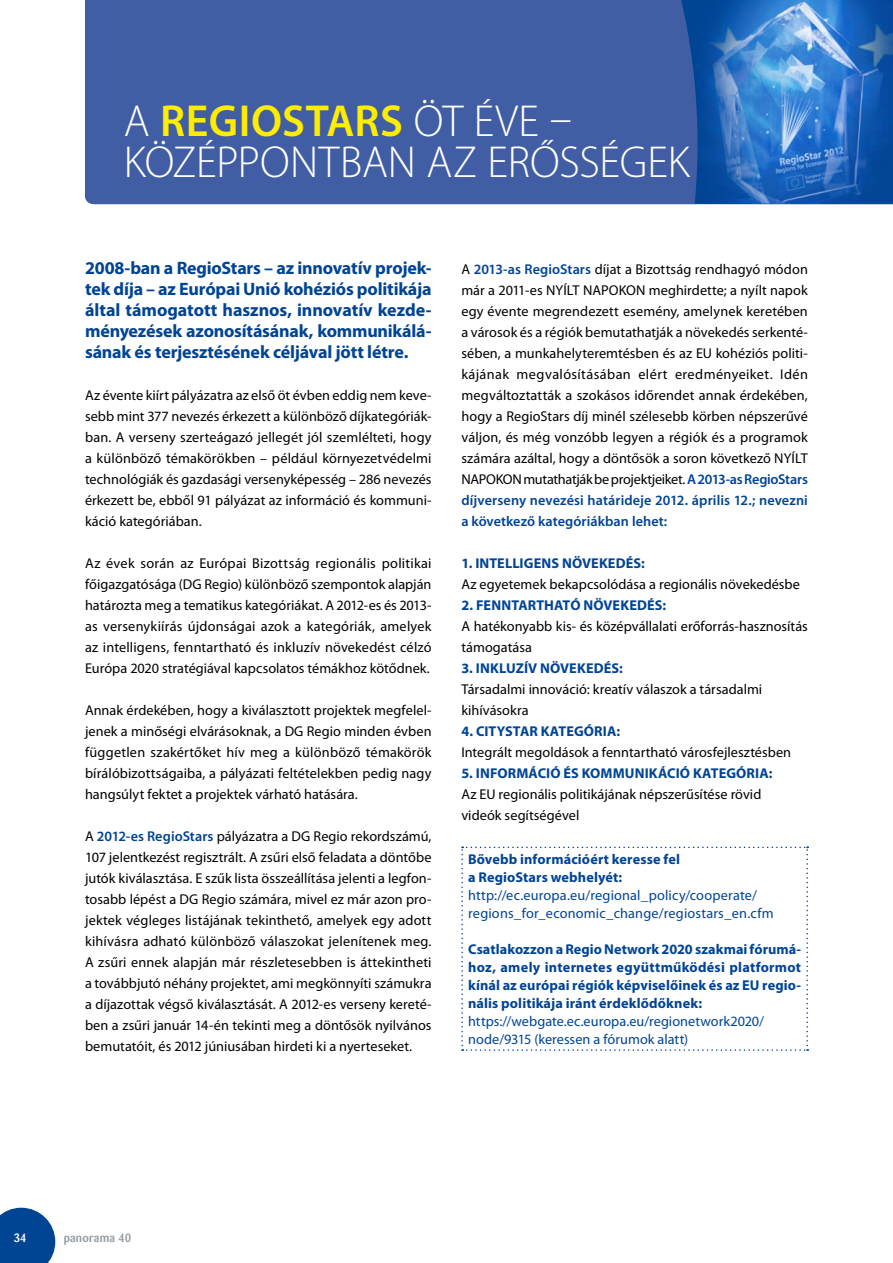
<style>
.page{position:relative;width:893px;height:1263px;background:#fff}
.page>*{position:absolute;margin:0;border:0;box-sizing:border-box;transform-origin:0 0}
.t1{font:300 45px/40.5px "Myriad Pro";letter-spacing:-.005em;color:#fff}
.t2{font:700 18px/21px "Myriad Pro";letter-spacing:-.01em;color:#004494;text-align:justify}
.t3{font:14.25px/21px "Myriad Pro";color:#000;text-align:justify}
.t4{font:700 14.25px/18px "Myriad Pro";letter-spacing:.01em;color:#004494}
.t5{font:14.25px/18px "Myriad Pro";letter-spacing:.01em;color:#004494}
.t6{font:500 12px "Barmeno";letter-spacing:.02em;color:#90989e}
.t7{font:500 12px "Barmeno";color:#fff}
.s1{font-weight:600;color:#ffed00}
.s2{font-weight:600;color:#004494}
</style>
<div class="page">
<svg style="left:697px;top:0;width:196px;height:204px;background:#3173bf"></svg>
<div style="left:85px;top:0;width:612px;height:204px;background:#415ea4"></div>
<svg style="left:0;top:1208px;width:55px;height:55px;background:#1b589f"></svg>
<svg style="left:461px;top:847px;width:347px;height:204px"></svg>
<h1 class="t1" style="left:124px;top:102px;width:567px">A <span class="s1">Reg ioStars</span> ÖT ÉVE –<br>KÖZÉPPONTBAN AZ ERŐSSÉGEK</h1>
<p class="t2" style="left:85px;top:257px;width:348px">2008-ban a RegioStars – az innovatív projek&shy;tek díja – az Európai Unió kohéziós politikája által támogatott hasznos, innovatív kezde&shy;ményezések azonosításának, kommunikálá&shy;sának és terjesztésének céljával jött létre.</p>
<p class="t3" style="left:85px;top:385px;width:348px">Az évente kiírt pályázatra az első öt évben eddig nem keve&shy;sebb mint 377 nevezés érkezett a különböző díjkategóriák&shy;ban. A verseny szerteágazó jellegét jól szemlélteti, hogy a különböző témakörökben – például környezetvédelmi technológiák és gazdasági versenyképesség – 286 nevezés érkezett be, ebből 91 pályázat az információ és kommuni&shy;káció kategóriában.</p>
<p class="t3" style="left:85px;top:553px;width:348px">Az évek során az Európai Bizottság regionális politikai főigazgatósága (DG Regio) különböző szempontok alapján határozta meg a tematikus kategóriákat. A 2012-es és 2013- as versenykiírás újdonságai azok a kategóriák, amelyek az intelligens, fenntartható és inkluzív növekedést célzó Európa 2020 stratégiával kapcsolatos témákhoz kötődnek.</p>
<p class="t3" style="left:85px;top:700px;width:348px">Annak érdekében, hogy a kiválasztott projektek megfelel&shy;jenek a minőségi elvárásoknak, a DG Regio minden évben független szakértőket hív meg a különböző témakörök bírálóbizottságaiba, a pályázati feltételekben pedig nagy hangsúlyt fektet a projektek várható hatására.</p>
<p class="t3" style="left:85px;top:826px;width:348px">A <span class="s2">2012-es RegioStars</span> pályázatra a DG Regio rekordszámú, 107 jelentkezést regisztrált. A zsűri első feladata a döntőbe jutók kiválasztása. E szűk lista összeállítása jelenti a legfon&shy;tosabb lépést a DG Regio számára, mivel ez már azon pro&shy;jektek végleges listájának tekinthető, amelyek egy adott kihívásra adható különböző válaszokat jelenítenek meg.<br>A zsűri ennek alapján már részletesebben is áttekintheti a továbbjutó néhány projektet, ami megkönnyíti számukra a díjazottak végső kiválasztását. A 2012-es verseny kereté&shy;ben a zsűri január 14-én tekinti meg a döntősök nyilvános bemutatóit, és 2012 júniusában hirdeti ki a nyerteseket.</p>
<p class="t3" style="left:461px;top:259px;width:348px">A <span class="s2">2013-as RegioStars</span> díjat a Bizottság rendhagyó módon már a 2011-es NYÍLT NAPOKON meghirdette; a nyílt napok egy évente megrendezett esemény, amelynek keretében a városok és a régiók bemutathatják a növekedés serkenté&shy;sében, a munkahelyteremtésben és az EU kohéziós politi&shy;kájának megvalósításában elért eredményeiket. Idén megváltoztatták a szokásos időrendet annak érdekében, hogy a RegioStars díj minél szélesebb körben népszerűvé váljon, és még vonzóbb legyen a régiók és a programok számára azáltal, hogy a döntősök a soron következő NYÍLT NAPOKON mutathatják be projektjeiket. <span class="s2">A 2013-as RegioStars díjverseny nevezési határideje 2012. április 12.; nevezni a következő kategóriákban lehet:</span></p>
<p class="t4" style="left:461px;top:554px;width:52px">1. INTELLIG</p>
<p class="t4" style="left:534px;top:554px;width:39px">ENS NÖV</p>
<p class="t4" style="left:591px;top:554px;width:55px">EKEDÉS:</p>
<p class="t3" style="left:461px;top:574px;width:340px">Az egyetemek bekapcsolódása a regionális növekedésbe</p>
<p class="t4" style="left:461px;top:596px;width:40px">2. FENNT</p>
<p class="t4" style="left:518px;top:596px;width:76px">ARTHATÓ NÖV</p>
<p class="t4" style="left:613px;top:596px;width:55px">EKEDÉS:</p>
<p class="t3" style="left:461px;top:616px;width:348px">A hatékonyabb kis- és középvállalati erőforrás-hasznosítás támogatása</p>
<p class="t4" style="left:461px;top:659px;width:23px">3. INKL</p>
<p class="t4" style="left:506px;top:659px;width:45px">UZÍV NÖV</p>
<p class="t4" style="left:569px;top:659px;width:55px">EKEDÉS:</p>
<p class="t3" style="left:461px;top:679px;width:302px">Társadalmi innováció: kreatív válaszok a társadalmi kihívásokra</p>
<p class="t4" style="left:461px;top:722px;width:32px">4. CITYST</p>
<p class="t4" style="left:520px;top:722px;width:63px">AR KATEGÓRI</p>
<p class="t4" style="left:607px;top:722px;width:15px">A:</p>
<p class="t3" style="left:461px;top:742px;width:331px">Integrált megoldások a fenntartható városfejlesztésben</p>
<p class="t4" style="left:461px;top:764px;width:25px">5. INFORMÁ</p>
<p class="t4" style="left:538px;top:764px;width:56px">CIÓÉSKOMM</p>
<p class="t4" style="left:625px;top:764px;width:19px">UNIKÁ</p>
<p class="t4" style="left:667px;top:764px;width:68px">CIÓ KATEGÓRI</p>
<p class="t4" style="left:759px;top:764px;width:15px">A:</p>
<p class="t3" style="left:461px;top:784px;width:302px">Az EU regionális politikájának népszerűsítése rövid videók segítségével</p>
<p class="t4" style="left:468px;top:850px;width:213px">Bővebb információért keresse fel a RegioStars webhelyét:</p>
<p class="t5" style="left:468px;top:886px;width:307px">http://ec.europa.eu/regional_policy/cooperate/ regions_for_economic_change/regiostars_en.cfm</p>
<p class="t4" style="left:468px;top:940px;width:335px;text-align:justify">Csatlakozzon a Regio Network 2020 szakmai fórumá&shy;hoz, amely internetes együttműködési platformot kínál az európai régiók képviselőinek és az EU regio&shy;nális politikája iránt érdeklődőknek:</p>
<p class="t5" style="left:468px;top:1012px;width:297px">https://webgate.ec.europa.eu/regionetwork2020/ node/9315 (keressen a fórumok alatt)</p>
<p class="t7" style="left:14px;top:1231px;width:14px">34</p>
<p class="t6" style="left:64px;top:1230px;width:69px">panorama 40</p>
</div>
